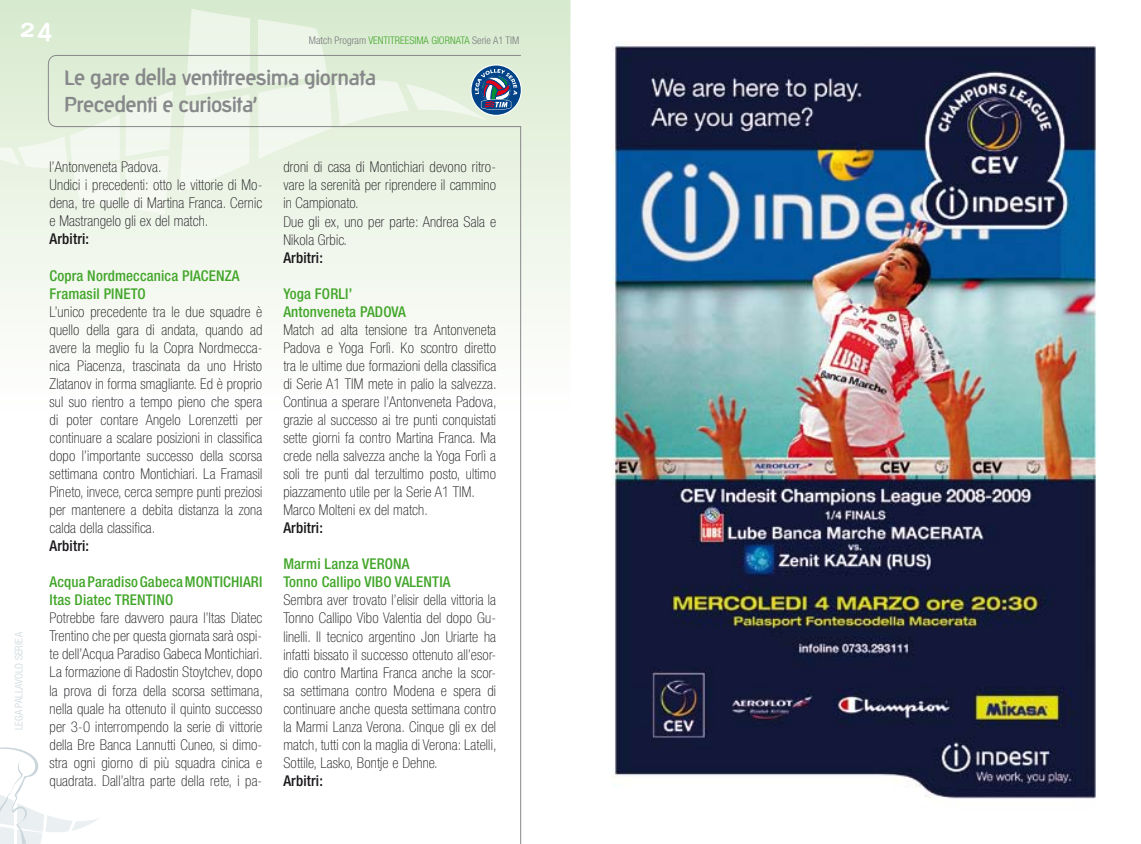
<style>
.page{position:relative;width:1141px;height:844px;background:#fff}
.page>*{position:absolute;margin:0;border:0;box-sizing:border-box;transform-origin:0 0}
.t1{font:700 26.25px "Decon Struct";color:#fff}
.t2{font:700 21px "Decon Struct";color:#87888a}
.t3{font:100 condensed 14.88px/18px "Helvetica Neue";letter-spacing:.01em;color:#1a171b}
.t4{font:500 condensed 14.88px/18px "Helvetica Neue";letter-spacing:.01em;color:#42a62a}
.t5{font:500 condensed 14.88px "Helvetica Neue";letter-spacing:.01em;color:#1a171b}
.t6{font:300 condensed 10.5px "Helvetica Neue";color:#797a7c}
.t7{font:300 condensed 10.5px "Helvetica Neue";color:#cbd6dc}
.s1{color:#42a62a}
</style>
<div class="page">
<div style="left:0;top:0;width:570px;height:415px;background:linear-gradient(to bottom,#d8eace,#fff)"></div>
<svg style="left:179px;top:9px;width:71px;height:46px;background:#e7f2e2"></svg>
<svg style="left:0;top:90px;width:48px;height:124px;background:#e8f2e2"></svg>
<svg style="left:48px;top:55px;width:473px;height:788px"></svg>
<svg style="left:472px;top:65px;width:49px;height:50px"></svg>
<svg style="left:258px;top:19px;width:259px;height:140px;background:#dce8da"></svg>
<svg style="left:0;top:747px;width:102px;height:96px"></svg>
<img style="left:570px;top:0;width:527px;height:799px">
<h1 class="t1" style="left:19px;top:13px;width:36px">24</h1>
<p class="t6" style="left:309px;top:35px;width:212px">Match Program <span class="s1">VENTITREESIMA GIORNATA</span> Serie A1 TIM</p>
<h2 class="t2" style="left:64px;top:66px;width:313px">Le gare della ventitreesima giornata</h2>
<h2 class="t2" style="left:64px;top:93px;width:195px">Precedenti e curiosita’</h2>
<p class="t7" style="left:13px;top:730px;width:100px;rotate:-90deg">LEGA PALLAVOLO SERIE A</p>
<p class="t3" style="left:50px;top:158px;width:214px">l’Antonveneta Padova.<br>Undici i precedenti: otto le vittorie di Mo&shy;dena, tre quelle di Martina Franca. Cernic e Mastrangelo gli ex del match.</p>
<p class="t5" style="left:50px;top:230px;width:41px">Arbitri:</p>
<p class="t4" style="left:50px;top:266px;width:191px">Copra Nordmeccanica PIACENZA<br>Framasil PINETO</p>
<p class="t3" style="left:50px;top:302px;width:214px;text-align:justify">L’unico precedente tra le due squadre è quello della gara di andata, quando ad avere la meglio fu la Copra Nordmecca&shy;nica Piacenza, trascinata da uno Hristo Zlatanov in forma smagliante. Ed è proprio sul suo rientro a tempo pieno che spera di poter contare Angelo Lorenzetti per continuare a scalare posizioni in classifica dopo l’importante successo della scorsa settimana contro Montichiari. La Framasil Pineto, invece, cerca sempre punti preziosi per mantenere a debita distanza la zona calda della classifica.</p>
<p class="t5" style="left:50px;top:537px;width:41px">Arbitri:</p>
<p class="t4" style="left:50px;top:572px;width:214px">Acqua Paradiso Gabeca MONTICHIARI<br>Itas Diatec TRENTINO</p>
<p class="t3" style="left:50px;top:608px;width:215px;text-align:justify">Potrebbe fare davvero paura l’Itas Diatec Trentino che per questa giornata sarà ospi&shy;te dell’Acqua Paradiso Gabeca Montichiari.<br>La formazione di Radostin Stoytchev, dopo la prova di forza della scorsa settimana, nella quale ha ottenuto il quinto successo per 3-0 interrompendo la serie di vittorie della Bre Banca Lannutti Cuneo, si dimo&shy;stra ogni giorno di più squadra cinica e quadrata. Dall’altra parte della rete, i pa-</p>
<p class="t3" style="left:283px;top:158px;width:214px">droni di casa di Montichiari devono ritro&shy;vare la serenità per riprendere il cammino in Campionato.<br>Due gli ex, uno per parte: Andrea Sala e<br>Nikola Grbic.</p>
<p class="t5" style="left:283px;top:248px;width:41px">Arbitri:</p>
<p class="t4" style="left:283px;top:284px;width:124px">Yoga FORLI’<br>Antonveneta PADOVA</p>
<p class="t3" style="left:283px;top:320px;width:215px">Match ad alta tensione tra Antonveneta Padova e Yoga Forlì. Ko scontro diretto tra le ultime due formazioni della classifica di Serie A1 TIM mete in palio la salvezza.<br>Continua a sperare l’Antonveneta Padova, grazie al successo ai tre punti conquistati sette giorni fa contro Martina Franca. Ma crede nella salvezza anche la Yoga Forlì a soli tre punti dal terzultimo posto, ultimo piazzamento utile per la Serie A1 TIM.<br>Marco Molteni ex del match.</p>
<p class="t5" style="left:283px;top:519px;width:41px">Arbitri:</p>
<p class="t4" style="left:283px;top:554px;width:169px">Marmi Lanza VERONA<br>Tonno Callipo VIBO VALENTIA</p>
<p class="t3" style="left:283px;top:591px;width:215px;text-align:justify">Sembra aver trovato l’elisir della vittoria la Tonno Callipo Vibo Valentia del dopo Gu&shy;linelli. Il tecnico argentino Jon Uriarte ha infatti bissato il successo ottenuto all’esor&shy;dio contro Martina Franca anche la scor&shy;sa settimana contro Modena e spera di continuare anche questa settimana contro la Marmi Lanza Verona. Cinque gli ex del match, tutti con la maglia di Verona: Latelli, Sottile, Lasko, Bontje e Dehne.</p>
<p class="t5" style="left:283px;top:771px;width:41px">Arbitri:</p>
</div>
